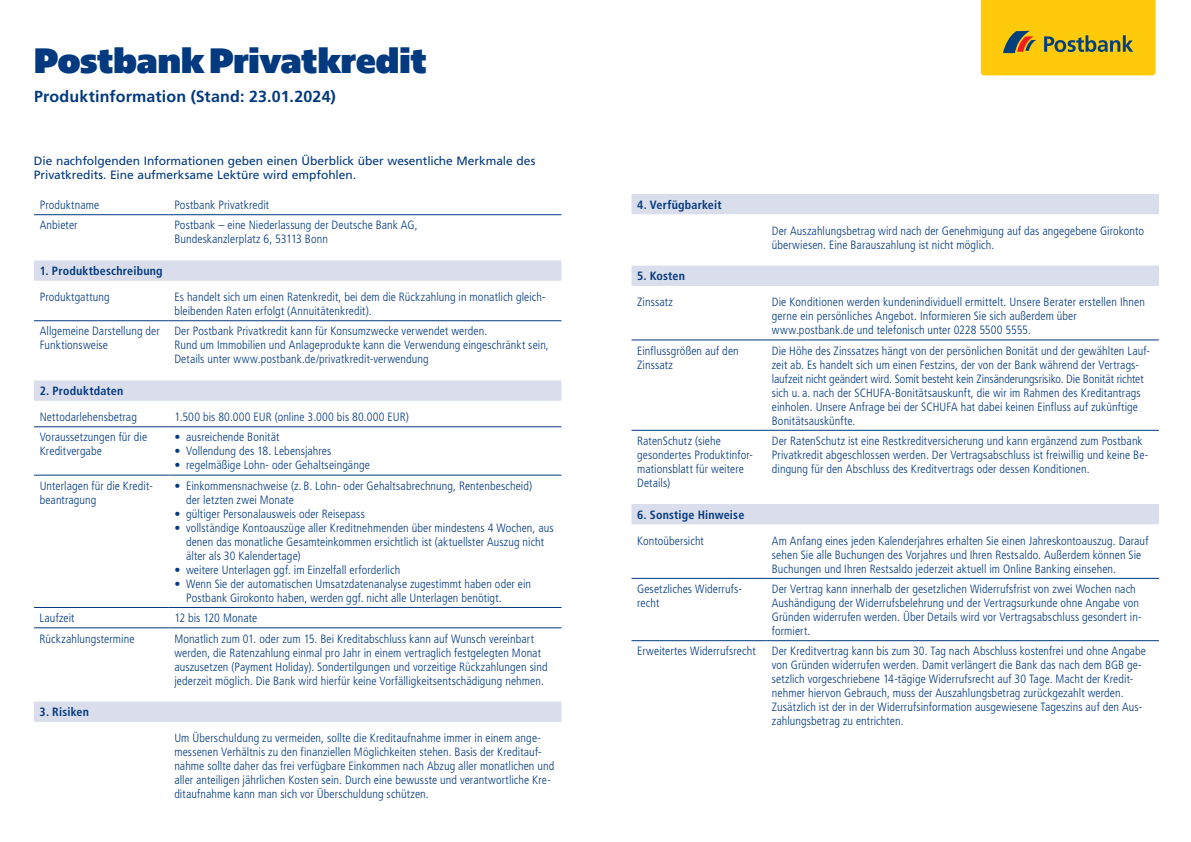
<style>
.page{position:relative;width:1191px;height:842px;background:#fff}
.page>*{position:absolute;margin:0;border:0;box-sizing:border-box;transform-origin:0 0}
.t1{font:900 35px "Postbank";letter-spacing:-.005em;color:#03397e}
.t2{font:700 16px "Frutiger LT Std";letter-spacing:.01em;color:#03397e}
.t3{font:300 condensed 12px/14px "Frutiger LT Std";letter-spacing:.005em;color:#03397e}
.t4{font:12px/14px "Frutiger LT Std";letter-spacing:-.005em;color:#03397e}
.t5{font:700 condensed 12px "Frutiger LT Std";letter-spacing:.015em;color:#03397e}
</style>
<div class="page">
<svg style="left:34px;top:260px;width:527px;height:462px"></svg>
<hr style="left:34px;top:214px;width:135px;height:1px;background:#03397e">
<hr style="left:169px;top:214px;width:392px;height:1px;background:#03397e">
<hr style="left:34px;top:320px;width:135px;height:1px;background:#03397e">
<hr style="left:169px;top:320px;width:392px;height:1px;background:#03397e">
<hr style="left:34px;top:426px;width:135px;height:1px;background:#03397e">
<hr style="left:169px;top:426px;width:392px;height:1px;background:#03397e">
<hr style="left:34px;top:475px;width:135px;height:1px;background:#03397e">
<hr style="left:169px;top:475px;width:392px;height:1px;background:#03397e">
<hr style="left:34px;top:607px;width:135px;height:1px;background:#03397e">
<hr style="left:169px;top:607px;width:392px;height:1px;background:#03397e">
<hr style="left:34px;top:627px;width:135px;height:1px;background:#03397e">
<hr style="left:169px;top:627px;width:392px;height:1px;background:#03397e">
<svg style="left:631px;top:194px;width:528px;height:330px"></svg>
<hr style="left:631px;top:339px;width:135px;height:1px;background:#03397e">
<hr style="left:766px;top:339px;width:393px;height:1px;background:#03397e">
<hr style="left:631px;top:430px;width:135px;height:1px;background:#03397e">
<hr style="left:766px;top:430px;width:393px;height:1px;background:#03397e">
<hr style="left:631px;top:640px;width:135px;height:1px;background:#03397e">
<hr style="left:766px;top:640px;width:393px;height:1px;background:#03397e">
<hr style="left:631px;top:578px;width:135px;height:1px;background:#03397e">
<hr style="left:766px;top:578px;width:393px;height:1px;background:#03397e">
<svg style="left:980px;top:0;width:175px;height:75px;background:#ecbf13"></svg>
<h1 class="t1" style="left:34px;top:41px;width:394px">Postbank Privatkredit</h1>
<h2 class="t2" style="left:34px;top:87px;width:303px">Produktinformation (Stand: 23.01.2024)</h2>
<p class="t4" style="left:34px;top:153px;width:503px">Die nachfolgenden Informationen geben einen Überblick über wesentliche Merkmale des<br>Privatkredits. Eine aufmerksame Lektüre wird empfohlen.</p>
<p class="t3" style="left:40px;top:198px;width:61px">Produktname</p>
<p class="t3" style="left:174px;top:198px;width:96px">Postbank Privatkredit</p>
<p class="t3" style="left:40px;top:218px;width:39px">Anbieter</p>
<p class="t3" style="left:174px;top:218px;width:245px">Postbank – eine Niederlassung der Deutsche Bank AG,<br>Bundeskanzlerplatz 6, 53113 Bonn</p>
<p class="t5" style="left:40px;top:264px;width:124px">1. Produktbeschreibung</p>
<p class="t3" style="left:40px;top:290px;width:72px">Produktgattung</p>
<p class="t3" style="left:174px;top:290px;width:373px">Es handelt sich um einen Ratenkredit, bei dem die Rückzahlung in monatlich gleich&shy;bleibenden Raten erfolgt (Annuitätenkredit).</p>
<p class="t3" style="left:40px;top:324px;width:122px">Allgemeine Darstellung der<br>Funktionsweise</p>
<p class="t3" style="left:174px;top:324px;width:376px">Der Postbank Privatkredit kann für Konsumzwecke verwendet werden.<br>Rund um Immobilien und Anlageprodukte kann die Verwendung eingeschränkt sein,<br>Details unter www.postbank.de/privatkredit-verwendung</p>
<p class="t5" style="left:40px;top:384px;width:85px">2. Produktdaten</p>
<p class="t3" style="left:40px;top:410px;width:99px">Nettodarlehensbetrag</p>
<p class="t3" style="left:174px;top:410px;width:236px">1.500 bis 80.000 EUR (online 3.000 bis 80.000 EUR)</p>
<p class="t3" style="left:40px;top:430px;width:109px">Voraussetzungen für die<br>Kreditvergabe</p>
<p class="t3" style="left:174px;top:430px;width:107px">• ausreichende Bonität</p>
<p class="t3" style="left:174px;top:444px;width:158px">• Vollendung des 18. Lebensjahres</p>
<p class="t3" style="left:174px;top:458px;width:197px">• regelmäßige Lohn- oder Gehaltseingänge</p>
<p class="t3" style="left:40px;top:479px;width:115px">Unterlagen für die Kredit&shy;beantragung</p>
<p class="t3" style="left:186px;top:479px;width:348px;text-indent:-12px">• Einkommensnachweise (z. B. Lohn- oder Gehaltsabrechnung, Rentenbescheid) der letzten zwei Monate</p>
<p class="t3" style="left:174px;top:507px;width:192px">• gültiger Personalausweis oder Reisepass</p>
<p class="t3" style="left:186px;top:521px;width:369px;text-indent:-12px">• vollständige Kontoauszüge aller Kreditnehmenden über mindestens 4 Wochen, aus denen das monatliche Gesamteinkommen ersichtlich ist (aktuellster Auszug nicht älter als 30 Kalendertage)</p>
<p class="t3" style="left:174px;top:563px;width:227px">• weitere Unterlagen ggf. im Einzelfall erforderlich</p>
<p class="t3" style="left:186px;top:577px;width:346px;text-indent:-12px">• Wenn Sie der automatischen Umsatzdatenanalyse zugestimmt haben oder ein<br>Postbank Girokonto haben, werden ggf. nicht alle Unterlagen benötigt.</p>
<p class="t3" style="left:40px;top:611px;width:36px">Laufzeit</p>
<p class="t3" style="left:174px;top:611px;width:84px">12 bis 120 Monate</p>
<p class="t3" style="left:40px;top:632px;width:96px">Rückzahlungstermine</p>
<p class="t3" style="left:174px;top:632px;width:375px">Monatlich zum 01. oder zum 15. Bei Kreditabschluss kann auf Wunsch vereinbart werden, die Ratenzahlung einmal pro Jahr in einem vertraglich festgelegten Monat auszusetzen (Payment Holiday). Sondertilgungen und vorzeitige Rückzahlungen sind jederzeit möglich. Die Bank wird hierfür keine Vorfälligkeitsentschädigung nehmen.</p>
<p class="t5" style="left:40px;top:705px;width:51px">3. Risiken</p>
<p class="t3" style="left:174px;top:731px;width:381px">Um Überschuldung zu vermeiden, sollte die Kreditaufnahme immer in einem ange&shy;messenen Verhältnis zu den finanziellen Möglichkeiten stehen. Basis der Kreditauf&shy;nahme sollte daher das frei verfügbare Einkommen nach Abzug aller monatlichen und aller anteiligen jährlichen Kosten sein. Durch eine bewusste und verantwortliche Kre&shy;ditaufnahme kann man sich vor Überschuldung schützen.</p>
<p class="t5" style="left:637px;top:197px;width:86px">4. Verfügbarkeit</p>
<p class="t3" style="left:772px;top:224px;width:374px">Der Auszahlungsbetrag wird nach der Genehmigung auf das angegebene Girokonto überwiesen. Eine Barauszahlung ist nicht möglich.</p>
<p class="t5" style="left:637px;top:269px;width:49px">5. Kosten</p>
<p class="t3" style="left:637px;top:295px;width:37px">Zinssatz</p>
<p class="t3" style="left:772px;top:295px;width:375px">Die Konditionen werden kundenindividuell ermittelt. Unsere Berater erstellen Ihnen gerne ein persönliches Angebot. Informieren Sie sich außerdem über www.postbank.de und telefonisch unter 0228 5500 5555.</p>
<p class="t3" style="left:637px;top:344px;width:103px">Einflussgrößen auf den<br>Zinssatz</p>
<p class="t3" style="left:772px;top:344px;width:380px">Die Höhe des Zinssatzes hängt von der persönlichen Bonität und der gewählten Lauf&shy;zeit ab. Es handelt sich um einen Festzins, der von der Bank während der Vertrags&shy;laufzeit nicht geändert wird. Somit besteht kein Zinsänderungsrisiko. Die Bonität richtet sich u. a. nach der SCHUFA-Bonitätsauskunft, die wir im Rahmen des Kreditantrags einholen. Unsere Anfrage bei der SCHUFA hat dabei keinen Einfluss auf zukünftige Bonitätsauskünfte.</p>
<p class="t3" style="left:637px;top:434px;width:117px">RatenSchutz (siehe gesondertes Produktinfor&shy;mationsblatt für weitere<br>Details)</p>
<p class="t3" style="left:772px;top:434px;width:378px">Der RatenSchutz ist eine Restkreditversicherung und kann ergänzend zum Postbank<br>Privatkredit abgeschlossen werden. Der Vertragsabschluss ist freiwillig und keine Be&shy;dingung für den Abschluss des Kreditvertrags oder dessen Konditionen.</p>
<p class="t5" style="left:637px;top:507px;width:109px">6. Sonstige Hinweise</p>
<p class="t3" style="left:637px;top:534px;width:68px">Kontoübersicht</p>
<p class="t3" style="left:772px;top:534px;width:378px">Am Anfang eines jeden Kalenderjahres erhalten Sie einen Jahreskontoauszug. Darauf sehen Sie alle Buchungen des Vorjahres und Ihren Restsaldo. Außerdem können Sie<br>Buchungen und Ihren Restsaldo jederzeit aktuell im Online Banking einsehen.</p>
<p class="t3" style="left:637px;top:582px;width:106px">Gesetzliches Widerrufs&shy;recht</p>
<p class="t3" style="left:772px;top:582px;width:371px">Der Vertrag kann innerhalb der gesetzlichen Widerrufsfrist von zwei Wochen nach Aushändigung der Widerrufsbelehrung und der Vertragsurkunde ohne Angabe von Gründen widerrufen werden. Über Details wird vor Vertragsabschluss gesondert in&shy;formiert.</p>
<p class="t3" style="left:637px;top:644px;width:120px">Erweitertes Widerrufsrecht</p>
<p class="t3" style="left:772px;top:644px;width:375px">Der Kreditvertrag kann bis zum 30. Tag nach Abschluss kostenfrei und ohne Angabe von Gründen widerrufen werden. Damit verlängert die Bank das nach dem BGB ge&shy;setzlich vorgeschriebene 14-tägige Widerrufsrecht auf 30 Tage. Macht der Kredit&shy;nehmer hiervon Gebrauch, muss der Auszahlungsbetrag zurückgezahlt werden.<br>Zusätzlich ist der in der Widerrufsinformation ausgewiesene Tageszins auf den Aus&shy;zahlungsbetrag zu entrichten.</p>
</div>
